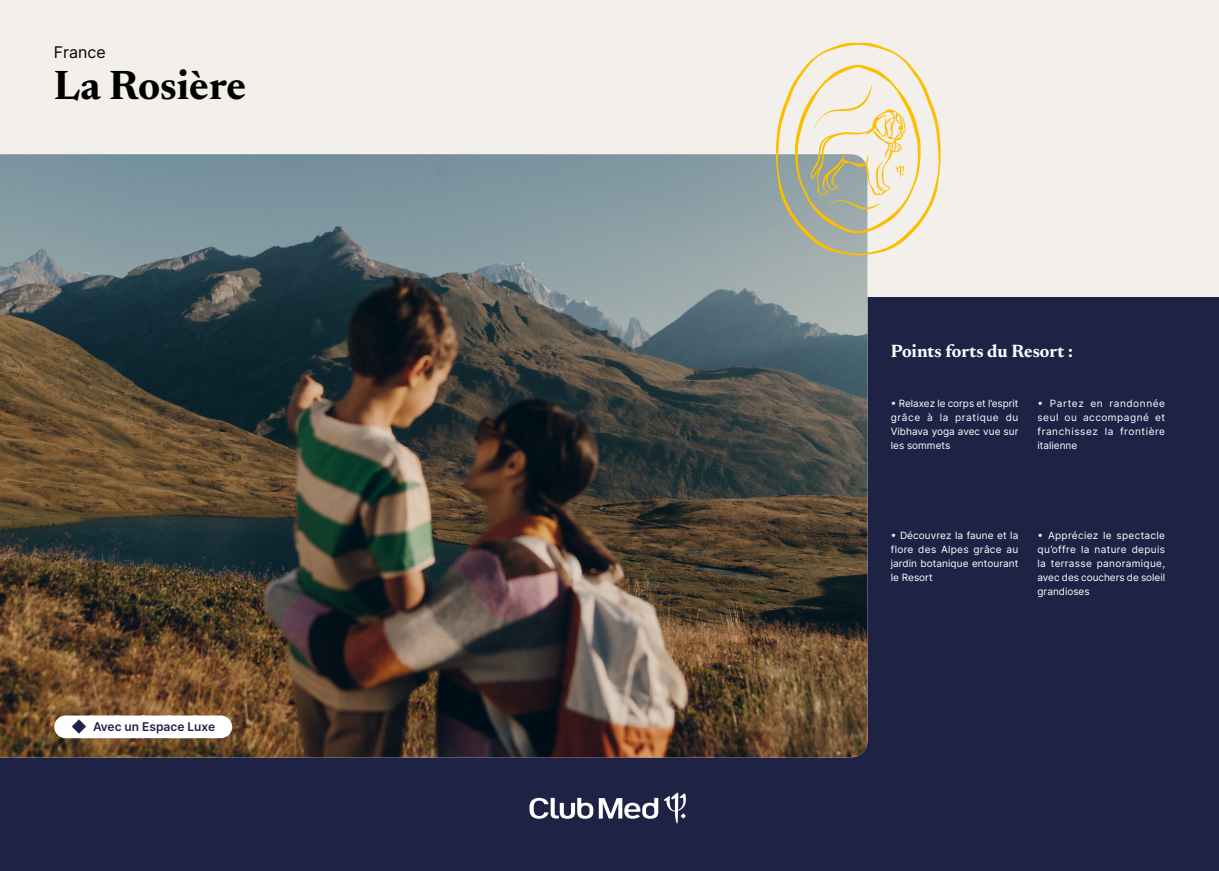
<style>
.page{position:relative;width:1219px;height:871px;background:#fff}
.page>*{position:absolute;margin:0;border:0;box-sizing:border-box;transform-origin:0 0}
.t1{font:700 41.5px "Newsreader 24 pt";color:#000}
.t2{font:700 18px "Newsreader 24 pt";color:#fff}
.t3{font:16px "Inter";color:#000}
.t4{font:600 12px "Inter";color:#1e2346}
.t5{font:10px/14px "Inter";letter-spacing:.005em;color:#fff;text-align:justify}
.s1{font-size:15px}
</style>
<div class="page">
<div style="left:0;top:0;width:1219px;height:870px;background:#f3f0ec"></div>
<div style="left:0;top:298px;width:1219px;height:572px;background:#1e2346"></div>
<img style="left:0;top:154px;width:867px;height:603px">
<svg style="left:776px;top:43px;width:165px;height:212px"></svg>
<div style="left:65px;top:715px;width:156px;height:23px;background:#fff"></div>
<svg style="left:529px;top:792px;width:157px;height:31px"></svg>
<h3 class="t3" style="left:54px;top:41px;width:53px">France</h3>
<h1 class="t1" style="left:54px;top:56px;width:194px">La Rosière</h1>
<p class="t4" style="left:71px;top:718px;width:146px"><span class="s1">◆</span> Avec un Espace Luxe</p>
<h2 class="t2" style="left:891px;top:337px;width:183px">Points forts du Resort :</h2>
<p class="t5" style="left:891px;top:395px;width:129px">• Relaxez le corps et l’esprit grâce à la pratique du Vibhava yoga avec vue sur les sommets</p>
<p class="t5" style="left:1037px;top:395px;width:129px">• Partez en randonnée seul ou accompagné et franchissez la frontière italienne</p>
<p class="t5" style="left:891px;top:528px;width:129px">• Découvrez la faune et la flore des Alpes grâce au jardin botanique entourant le Resort</p>
<p class="t5" style="left:1037px;top:528px;width:129px">• Appréciez le spectacle qu’offre la nature depuis la terrasse panoramique, avec des couchers de soleil grandioses</p>
</div>
